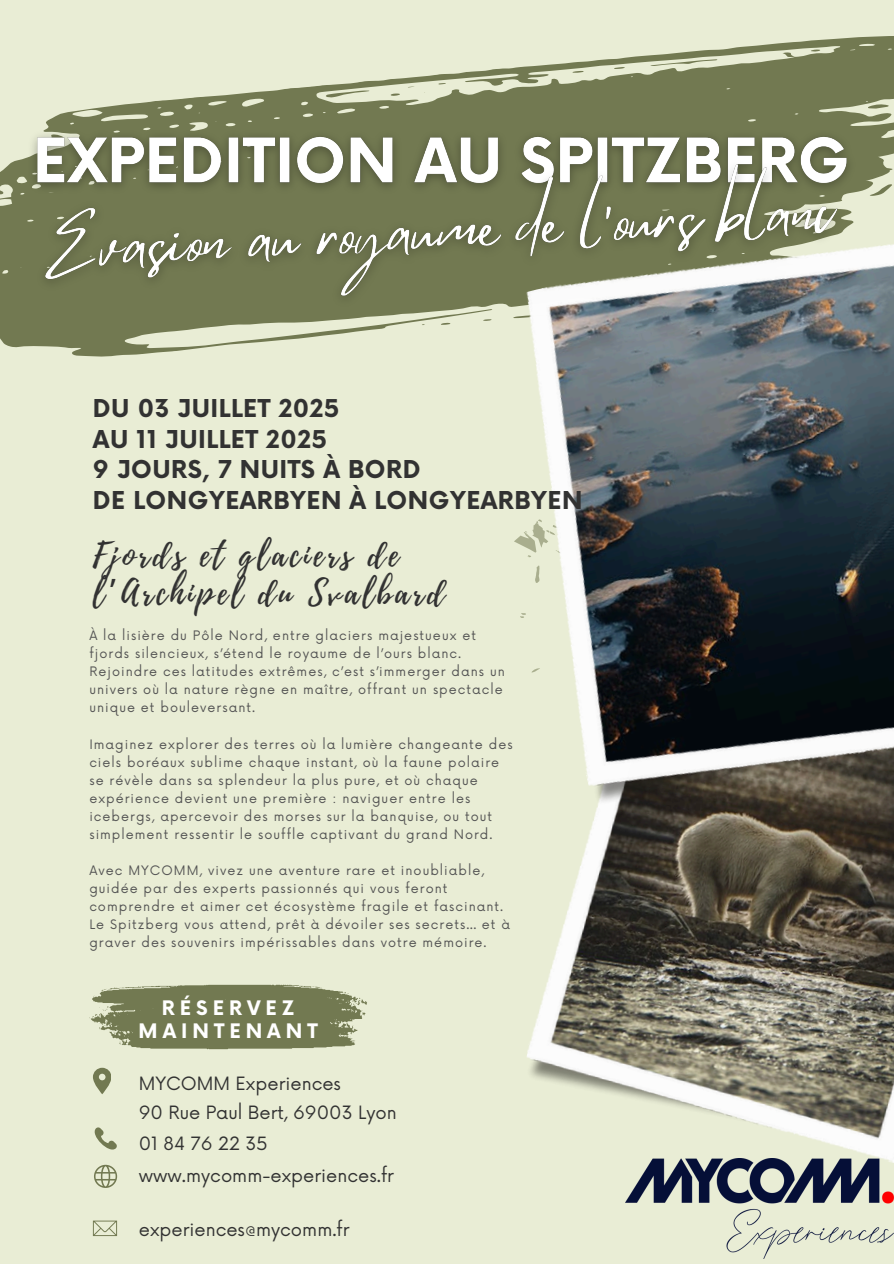
<style>
.page{position:relative;width:894px;height:1264px;background:#fff}
.page>*{position:absolute;margin:0;border:0;box-sizing:border-box;transform-origin:0 0}
.t1{font:33px/38.2px "Playlist Script";letter-spacing:.1em;color:#323232}
.t2{font:700 24px/30.3px "Now";letter-spacing:.02em;color:#323232}
.t3{font:700 19.5px/23.7px "Now";letter-spacing:.255em;color:#fff;text-align:center}
.t4{font:17.85px/29.1px "Now";color:#323232}
.t5{font:12.75px/18px "Now";letter-spacing:.08em;color:#545454}
.s1{font-family:"Noto Sans Gurmukhi"}
</style>
<div class="page">
<div style="left:0;top:0;width:893px;height:1263px;background:#e9edd5"></div>
<svg style="left:64px;top:36px;width:829px;height:77px"></svg>
<svg style="left:866px;top:103px;width:23px;height:6px"></svg>
<svg style="left:325px;top:90px;width:44px;height:8px"></svg>
<svg style="left:650px;top:58px;width:67px;height:9px"></svg>
<svg style="left:782px;top:52px;width:13px;height:6px"></svg>
<svg style="left:572px;top:70px;width:12px;height:3px"></svg>
<svg style="left:613px;top:67px;width:12px;height:2px"></svg>
<svg style="left:390px;top:93px;width:10px;height:3px"></svg>
<svg style="left:810px;top:49px;width:10px;height:3px"></svg>
<svg style="left:438px;top:83px;width:8px;height:2px"></svg>
<svg style="left:407px;top:86px;width:8px;height:2px"></svg>
<svg style="left:0;top:113px;width:893px;height:244px;fill:#727951"></svg>
<img style="left:527px;top:834px;width:366px;height:324px">
<img style="left:465px;top:191px;width:428px;height:643px">
<svg style="left:89px;top:984px;width:278px;height:65px;background:#868d68"></svg>
<svg style="left:93px;top:1067px;width:18px;height:27px"></svg>
<svg style="left:94px;top:1127px;width:23px;height:23px"></svg>
<svg style="left:94px;top:1164px;width:23px;height:23px"></svg>
<img style="left:625px;top:1158px;width:268px;height:100px">
<svg style="left:93px;top:1220px;width:24px;height:15px"></svg>
<img style="left:22px;top:122px;width:839px;height:79px">
<img style="left:23px;top:144px;width:835px;height:187px">
<p class="t2" style="left:93px;top:395px;width:491px">DU 03 JUILLET 2025<br>AU 11 JUILLET 2025<br>9 JOURS, 7 NUITS À BORD<br>DE LONGYEARBYEN À LONGYEARBYEN</p>
<p class="t1" style="left:93px;top:536px;width:353px">Fjords et glaciers de l<span class="s1">’</span>Archipel du Svalbard</p>
<h4 class="t5" style="left:89px;top:627px;width:417px">À la lisière du Pôle Nord, entre glaciers majestueux et fjords silencieux, s’étend le royaume de l’ours blanc.<br>Rejoindre ces latitudes extrêmes, c’est s’immerger dans un univers où la nature règne en maître, offrant un spectacle unique et bouleversant.</h4>
<h3 class="t5" style="left:89px;top:735px;width:424px">Imaginez explorer des terres où la lumière changeante des ciels boréaux sublime chaque instant, où la faune polaire se révèle dans sa splendeur la plus pure, et où chaque expérience devient une première : naviguer entre les icebergs, apercevoir des morses sur la banquise, ou tout simplement ressentir le souffle captivant du grand Nord.</h3>
<p class="t5" style="left:89px;top:862px;width:415px">Avec MYCOMM, vivez une aventure rare et inoubliable, guidée par des experts passionnés qui vous feront comprendre et aimer cet écosystème fragile et fascinant.</p>
<p class="t5" style="left:89px;top:916px;width:422px">Le Spitzberg vous attend, prêt à dévoiler ses secrets… et à graver des souvenirs impérissables dans votre mémoire.</p>
<p class="t3" style="left:139px;top:997px;width:180px">RÉSERVEZ<br>MAINTENANT</p>
<p class="t4" style="left:139px;top:1069px;width:259px">MYCOMM Experiences<br>90 Rue Paul Bert, 69003 Lyon</p>
<p class="t4" style="left:139px;top:1130px;width:130px">01 84 76 22 35</p>
<p class="t4" style="left:139px;top:1161px;width:256px">www.mycomm-experiences.fr</p>
<p class="t4" style="left:139px;top:1216px;width:212px">experiences@mycomm.fr</p>
</div>
